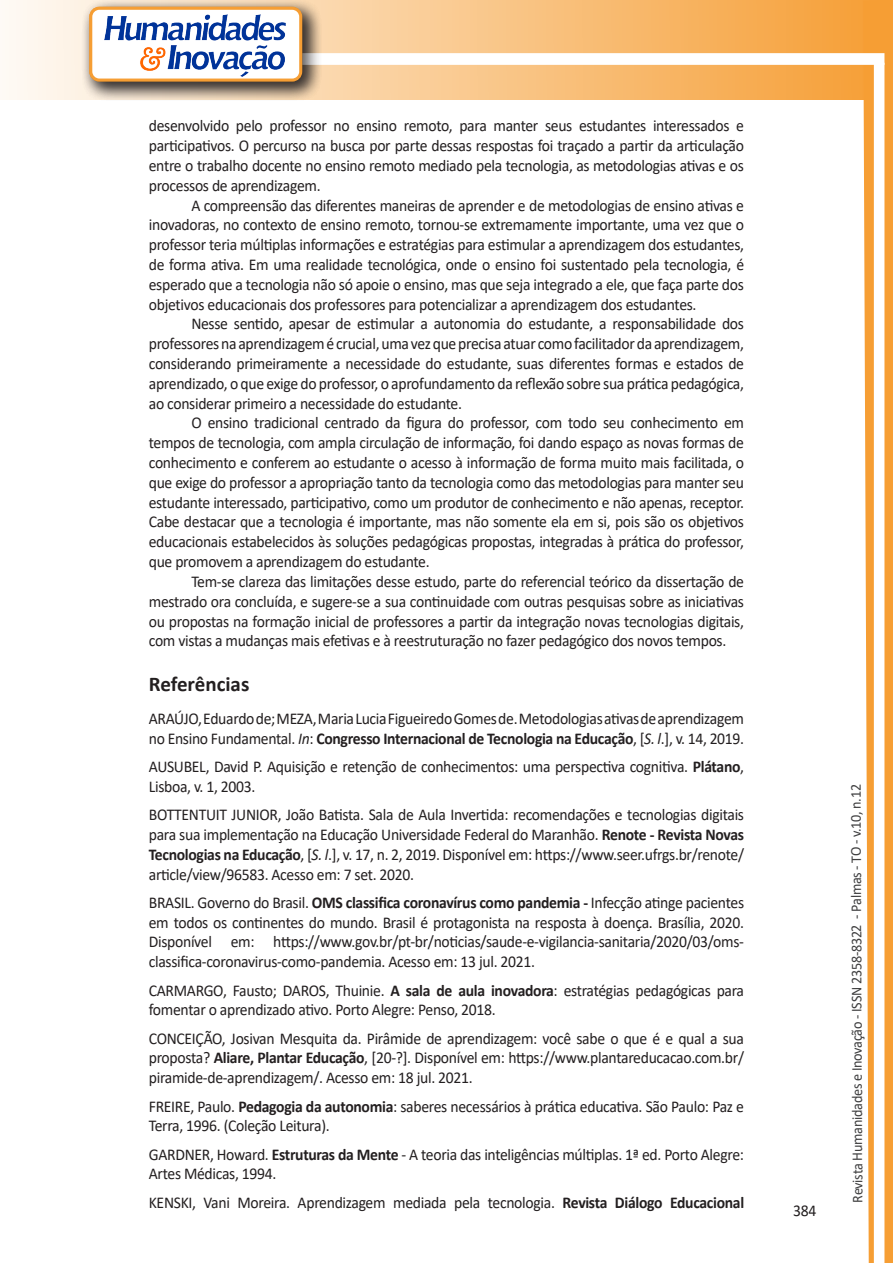
<style>
.page{position:relative;width:893px;height:1263px;background:#fff}
.page>*{position:absolute;margin:0;border:0;box-sizing:border-box;transform-origin:0 0}
.Titulo_2{font:700 21px "Calibri";color:#231f20}
.texto{font:16.5px/19.8px "Calibri";letter-spacing:-.02em;color:#231f20;text-align:justify;scale:.95 1}
.t1{font:15px "Calibri";letter-spacing:-.025em;color:#3e3e3f;scale:.95 1}
.s1{font-style:italic}
.s2{font-weight:700}
</style>
<div class="page">
<svg style="left:5px;top:0;width:858px;height:100px;background:#f9c484"></svg>
<div style="left:302px;top:53px;width:582px;height:12px;background:#fff;border:2px solid #fff"></div>
<svg style="left:863px;top:0;width:30px;height:1263px"></svg>
<div style="left:81px;top:0;width:241px;height:102px;background:#231f20;opacity:.75"></div>
<div style="left:91px;top:8px;width:210px;height:72px;background:#fff;border-radius:9px"></div>
<img style="left:104px;top:14px;width:181px;height:62px">
<div style="left:89px;top:7px;width:213px;height:75px;border:3px solid #f69e34;border-radius:9px"></div>
<p class="texto" style="left:149px;top:116px;width:628px">desenvolvido pelo professor no ensino remoto, para manter seus estudantes interessados e participativos. O percurso na busca por parte dessas respostas foi traçado a partir da articulação entre o trabalho docente no ensino remoto mediado pela tecnologia, as metodologias ativas e os processos de aprendizagem.</p>
<p class="texto" style="left:149px;top:195px;width:628px;text-indent:43px">A compreensão das diferentes maneiras de aprender e de metodologias de ensino ativas e inovadoras, no contexto de ensino remoto, tornou-se extremamente importante, uma vez que o professor teria múltiplas informações e estratégias para estimular a aprendizagem dos estudantes, de forma ativa. Em uma realidade tecnológica, onde o ensino foi sustentado pela tecnologia, é esperado que a tecnologia não só apoie o ensino, mas que seja integrado a ele, que faça parte dos objetivos educacionais dos professores para potencializar a aprendizagem dos estudantes.</p>
<p class="texto" style="left:149px;top:314px;width:628px;text-indent:43px">Nesse sentido, apesar de estimular a autonomia do estudante, a responsabilidade dos professores na aprendizagem é crucial, uma vez que precisa atuar como facilitador da aprendizagem, considerando primeiramente a necessidade do estudante, suas diferentes formas e estados de aprendizado, o que exige do professor, o aprofundamento da reflexão sobre sua prática pedagógica, ao considerar primeiro a necessidade do estudante.</p>
<p class="texto" style="left:149px;top:413px;width:628px;text-indent:43px">O ensino tradicional centrado da figura do professor, com todo seu conhecimento em tempos de tecnologia, com ampla circulação de informação, foi dando espaço as novas formas de conhecimento e conferem ao estudante o acesso à informação de forma muito mais facilitada, o que exige do professor a apropriação tanto da tecnologia como das metodologias para manter seu estudante interessado, participativo, como um produtor de conhecimento e não apenas, receptor.<br>Cabe destacar que a tecnologia é importante, mas não somente ela em si, pois são os objetivos educacionais estabelecidos às soluções pedagógicas propostas, integradas à prática do professor, que promovem a aprendizagem do estudante.</p>
<p class="texto" style="left:149px;top:571px;width:628px;text-indent:43px">Tem-se clareza das limitações desse estudo, parte do referencial teórico da dissertação de mestrado ora concluída, e sugere-se a sua continuidade com outras pesquisas sobre as iniciativas ou propostas na formação inicial de professores a partir da integração novas tecnologias digitais, com vistas a mudanças mais efetivas e à reestruturação no fazer pedagógico dos novos tempos.</p>
<p class="Titulo_2" style="left:149px;top:669px;width:102px">Referências</p>
<p class="texto" style="left:149px;top:708px;width:628px">ARAÚJO, Eduardo de; MEZA, Maria Lucia Figueiredo Gomes de. Metodologias ativas de aprendizagem no Ensino Fundamental. <span class="s1">In</span>: <span class="s2">Congresso Internacional de Tecnologia na Educação</span>, [<span class="s1">S. l</span>.], v. 14, 2019.</p>
<p class="texto" style="left:149px;top:756px;width:628px">AUSUBEL, David P. Aquisição e retenção de conhecimentos: uma perspectiva cognitiva. <span class="s2">Plátano</span>,<br>Lisboa, v. 1, 2003.</p>
<p class="texto" style="left:149px;top:804px;width:628px">BOTTENTUIT JUNIOR, João Batista. Sala de Aula Invertida: recomendações e tecnologias digitais para sua implementação na Educação Universidade Federal do Maranhão. <span class="s2">Renote - Revista Novas Tecnologias na Educação</span>, [<span class="s1">S. l</span>.], v. 17, n. 2, 2019. Disponível em: https://www.seer.ufrgs.br/renote/ article/view/96583. Acesso em: 7 set. 2020.</p>
<p class="texto" style="left:149px;top:892px;width:628px">BRASIL. Governo do Brasil. <span class="s2">OMS classifica coronavírus como pandemia -</span> Infecção atinge pacientes em todos os continentes do mundo. Brasil é protagonista na resposta à doença. Brasília, 2020.<br>Disponível em: https://www.gov.br/pt-br/noticias/saude-e-vigilancia-sanitaria/2020/03/oms&shy;classifica-coronavirus-como-pandemia. Acesso em: 13 jul. 2021.</p>
<p class="texto" style="left:149px;top:980px;width:628px">CARMARGO, Fausto; DAROS, Thuinie. <span class="s2">A sala de aula inovadora</span>: estratégias pedagógicas para fomentar o aprendizado ativo. Porto Alegre: Penso, 2018.</p>
<p class="texto" style="left:149px;top:1028px;width:628px">CONCEIÇÃO, Josivan Mesquita da. Pirâmide de aprendizagem: você sabe o que é e qual a sua proposta? <span class="s2">Aliare, Plantar Educação</span>, [20-?]. Disponível em: https://www.plantareducacao.com.br/ piramide-de-aprendizagem/. Acesso em: 18 jul. 2021.</p>
<p class="texto" style="left:149px;top:1096px;width:628px">FREIRE, Paulo. <span class="s2">Pedagogia da autonomia</span>: saberes necessários à prática educativa. São Paulo: Paz e<br>Terra, 1996. (Coleção Leitura).</p>
<p class="texto" style="left:149px;top:1144px;width:628px">GARDNER, Howard. <span class="s2">Estruturas da Mente</span> - A teoria das inteligências múltiplas. 1ª ed. Porto Alegre:<br>Artes Médicas, 1994.</p>
<p class="texto" style="left:149px;top:1192px;width:628px">KENSKI, Vani Moreira. Aprendizagem mediada pela tecnologia. <span class="s2">Revista Diálogo Educacional</span></p>
<p class="texto" style="left:793px;top:1200px;width:26px">384</p>
<p class="t1" style="left:846px;top:1203px;width:442px;rotate:-90deg">Revista Humanidades e Inovação - ISSN 2358-8322 - Palmas - TO - v.10, n.12</p>
</div>
